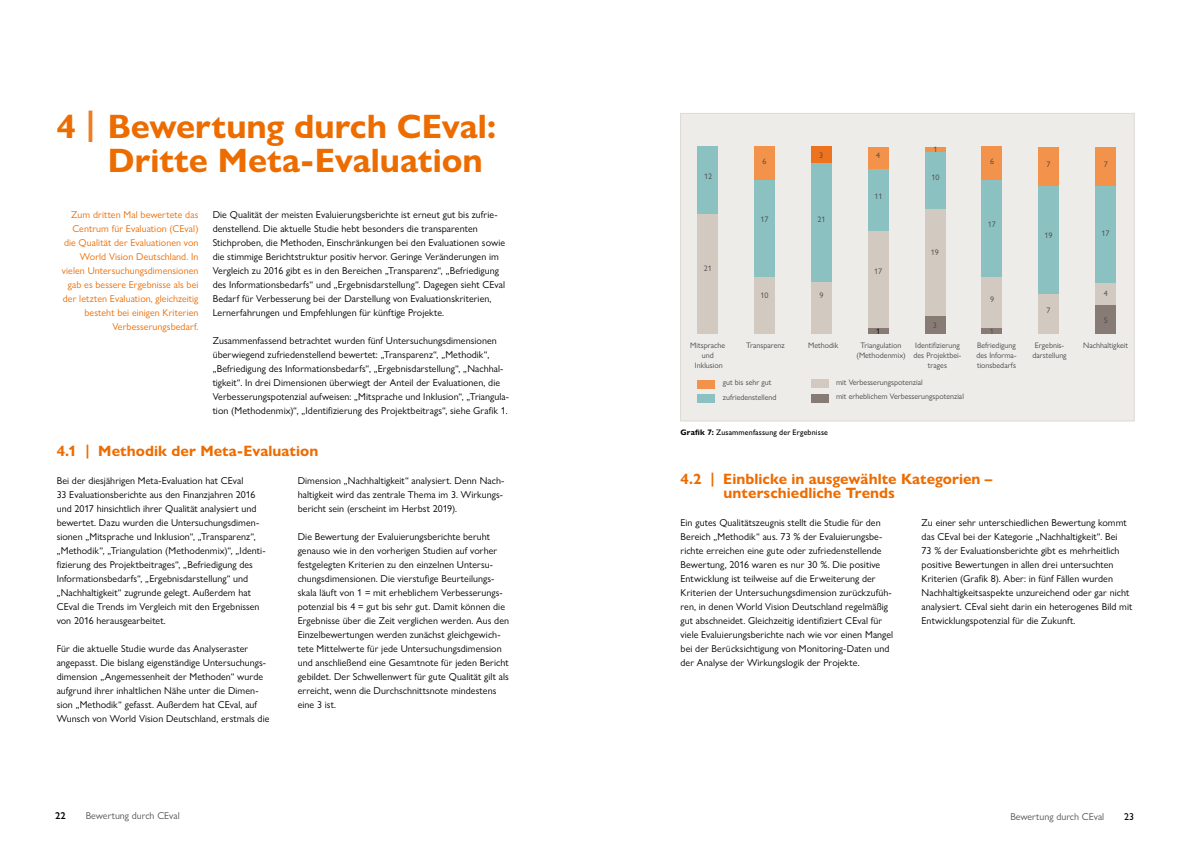
<style>
.page{position:relative;width:1191px;height:842px;background:#fff}
.page>*{position:absolute;margin:0;border:0;box-sizing:border-box;transform-origin:0 0}
.t1{font:700 34px/34px "Gill Sans Nova";color:#ed6c00}
.t2{font:700 15px/14px "Gill Sans Nova";letter-spacing:.005em;color:#ed6c00}
.t3{font:10px/14px "Gill Sans Nova";letter-spacing:.005em;color:#000}
.t4{font:10px/14px "Gill Sans Nova";letter-spacing:.005em;color:#ed6c00;text-align:right}
.t5{font:10px "Gill Sans Nova";color:#565655}
.t6{font:600 10px "Gill Sans Nova";color:#000}
.t7{font:500 10px "Gill Sans Nova";color:#000}
.t8{font:8px/9.6px "Gill Sans Nova";color:#484847;text-align:center}
.t9{font:500 8px "Gill Sans Nova";letter-spacing:.015em;color:#000}
.t10{font:8px "Gill Sans Nova";color:#000}
.s1{color:#ef7c22}
.s2{font-weight:700}
</style>
<div class="page">
<div style="left:680px;top:113px;width:454px;height:308px;background:#eeece9;border:1px solid #dedad4"></div>
<div style="left:811px;top:394px;width:17px;height:8px;background:#887b75"></div>
<div style="left:811px;top:380px;width:17px;height:8px;background:#d2cac1"></div>
<div style="left:697px;top:394px;width:17px;height:8px;background:#8cc1c1"></div>
<div style="left:697px;top:380px;width:17px;height:8px;background:#f3924b"></div>
<div style="left:1038px;top:147px;width:21px;height:39px;background:#f3924b"></div>
<div style="left:1038px;top:186px;width:21px;height:108px;background:#8cc1c1"></div>
<div style="left:1038px;top:294px;width:21px;height:40px;background:#d2cac1"></div>
<div style="left:868px;top:147px;width:20px;height:22px;background:#f3924b"></div>
<div style="left:868px;top:169px;width:20px;height:63px;background:#8cc1c1"></div>
<div style="left:868px;top:232px;width:20px;height:96px;background:#d2cac1"></div>
<div style="left:868px;top:328px;width:20px;height:6px;background:#887b75"></div>
<div style="left:924px;top:147px;width:21px;height:5px;background:#f3924b"></div>
<div style="left:924px;top:152px;width:21px;height:57px;background:#8cc1c1"></div>
<div style="left:924px;top:209px;width:21px;height:108px;background:#d2cac1"></div>
<div style="left:924px;top:317px;width:21px;height:17px;background:#887b75"></div>
<div style="left:981px;top:147px;width:21px;height:34px;background:#f3924b"></div>
<div style="left:981px;top:181px;width:21px;height:96px;background:#8cc1c1"></div>
<div style="left:981px;top:277px;width:21px;height:51px;background:#d2cac1"></div>
<div style="left:981px;top:328px;width:21px;height:6px;background:#887b75"></div>
<div style="left:1095px;top:147px;width:21px;height:39px;background:#f3924b"></div>
<div style="left:1095px;top:186px;width:21px;height:97px;background:#8cc1c1"></div>
<div style="left:1095px;top:283px;width:21px;height:22px;background:#d2cac1"></div>
<div style="left:1095px;top:305px;width:21px;height:29px;background:#887b75"></div>
<div style="left:754px;top:147px;width:21px;height:34px;background:#f3924b"></div>
<div style="left:754px;top:181px;width:21px;height:96px;background:#8cc1c1"></div>
<div style="left:754px;top:277px;width:21px;height:57px;background:#d2cac1"></div>
<div style="left:811px;top:147px;width:20px;height:17px;background:#ee731e"></div>
<div style="left:811px;top:164px;width:20px;height:119px;background:#8cc1c1"></div>
<div style="left:811px;top:283px;width:20px;height:51px;background:#d2cac1"></div>
<div style="left:697px;top:147px;width:21px;height:68px;background:#8cc1c1"></div>
<div style="left:697px;top:215px;width:21px;height:119px;background:#d2cac1"></div>
<h1 class="t1" style="left:108px;top:110px;width:390px;text-indent:-51px">4 <span class="s1">|</span> Bewertung durch CEval:<br>Dritte Meta-Evaluation</h1>
<p class="t4" style="left:62px;top:208px;width:138px">Zum dritten Mal bewertete das<br>Centrum für Evaluation (CEval) die Qualität der Evaluationen von<br>World Vision Deutschland. In vielen Untersuchungsdimensionen gab es bessere Ergebnisse als bei der letzten Evaluation, gleichzeitig besteht bei einigen Kriterien<br>Verbesserungsbedarf.</p>
<p class="t3" style="left:213px;top:208px;width:294px">Die Qualität der meisten Evaluierungsberichte ist erneut gut bis zufrie&shy;denstellend. Die aktuelle Studie hebt besonders die transparenten Stichproben, die Methoden, Einschränkungen bei den Evaluationen sowie die stimmige Berichtstruktur positiv hervor. Geringe Veränderungen im Vergleich zu 2016 gibt es in den Bereichen „Transparenz“, „Befriedigung des Informationsbedarfs“ und „Ergebnisdarstellung“. Dagegen sieht CEval Bedarf für Verbesserung bei der Darstellung von Evaluationskriterien, Lernerfahrungen und Empfehlungen für künftige Projekte.</p>
<p class="t3" style="left:213px;top:334px;width:298px">Zusammenfassend betrachtet wurden fünf Untersuchungsdimensionen überwiegend zufriedenstellend bewertet: „Transparenz“, „Methodik“, „Befriedigung des Informationsbedarfs“, „Ergebnisdarstellung“, „Nachhal&shy;tigkeit“. In drei Dimensionen überwiegt der Anteil der Evaluationen, die Verbesserungspotenzial aufweisen: „Mitsprache und Inklusion“, „Triangula&shy;tion (Methodenmix)“, „Identifizierung des Projektbeitrags“, siehe Grafik 1.</p>
<h2 class="t2" style="left:57px;top:444px;width:263px">4.1 | Methodik der Meta-Evaluation</h2>
<p class="t3" style="left:298px;top:474px;width:208px">Dimension „Nachhaltigkeit“ analysiert. Denn Nach&shy;haltigkeit wird das zentrale Thema im 3. Wirkungs&shy;bericht sein (erscheint im Herbst 2019).</p>
<p class="t3" style="left:298px;top:530px;width:213px">Die Bewertung der Evaluierungsberichte beruht genauso wie in den vorherigen Studien auf vorher festgelegten Kriterien zu den einzelnen Untersu&shy;chungsdimensionen. Die vierstufige Beurteilungs&shy;skala läuft von 1 = mit erheblichem Verbesserungs&shy;potenzial bis 4 = gut bis sehr gut. Damit können die Ergebnisse über die Zeit verglichen werden. Aus den Einzelbewertungen werden zunächst gleichgewich&shy;tete Mittelwerte für jede Untersuchungsdimension und anschließend eine Gesamtnote für jeden Bericht gebildet. Der Schwellenwert für gute Qualität gilt als erreicht, wenn die Durchschnittsnote mindestens eine 3 ist.</p>
<p class="t3" style="left:57px;top:474px;width:210px">Bei der diesjährigen Meta-Evaluation hat CEval<br>33 Evaluationsberichte aus den Finanzjahren 2016 und 2017 hinsichtlich ihrer Qualität analysiert und bewertet. Dazu wurden die Untersuchungsdimen&shy;sionen „Mitsprache und Inklusion“, „Transparenz“, „Methodik“, „Triangulation (Methodenmix)“, „Identi&shy;fizierung des Projektbeitrages“, „Befriedigung des Informationsbedarfs“, „Ergebnisdarstellung“ und „Nachhaltigkeit“ zugrunde gelegt. Außerdem hat CEval die Trends im Vergleich mit den Ergebnissen von 2016 herausgearbeitet.</p>
<p class="t3" style="left:57px;top:642px;width:214px">Für die aktuelle Studie wurde das Analyseraster angepasst. Die bislang eigenständige Untersuchungs&shy;dimension „Angemessenheit der Methoden“ wurde aufgrund ihrer inhaltlichen Nähe unter die Dimen&shy;sion „Methodik“ gefasst. Außerdem hat CEval, auf Wunsch von World Vision Deutschland, erstmals die</p>
<p class="t8" style="left:704px;top:171px;width:9px">12</p>
<p class="t8" style="left:703px;top:263px;width:9px">21</p>
<p class="t8" style="left:762px;top:156px;width:5px">6</p>
<p class="t8" style="left:760px;top:215px;width:9px">17</p>
<p class="t8" style="left:760px;top:290px;width:9px">10</p>
<p class="t8" style="left:819px;top:151px;width:5px">3</p>
<p class="t8" style="left:817px;top:215px;width:9px">21</p>
<p class="t8" style="left:819px;top:290px;width:5px">9</p>
<p class="t8" style="left:876px;top:150px;width:5px">4</p>
<p class="t8" style="left:874px;top:192px;width:9px">11</p>
<p class="t8" style="left:874px;top:266px;width:9px">17</p>
<p class="t10" style="left:876px;top:326px;width:5px">1</p>
<p class="t8" style="left:933px;top:145px;width:5px">1</p>
<p class="t8" style="left:931px;top:173px;width:9px">10</p>
<p class="t8" style="left:931px;top:247px;width:9px">19</p>
<p class="t8" style="left:933px;top:320px;width:5px">3</p>
<p class="t8" style="left:746px;top:341px;width:40px">Transparenz</p>
<p class="t8" style="left:808px;top:341px;width:32px">Methodik</p>
<p class="t8" style="left:856px;top:341px;width:51px">Triangulation (Methodenmix)</p>
<p class="t8" style="left:913px;top:341px;width:49px">Identifizierung des Projektbei&shy;trages</p>
<p class="t8" style="left:836px;top:392px;width:129px">mit erheblichem Verbesserungspotenzial</p>
<p class="t8" style="left:690px;top:341px;width:36px">Mitsprache und<br>Inklusion</p>
<p class="t8" style="left:836px;top:378px;width:88px">mit Verbesserungspotenzial</p>
<p class="t8" style="left:723px;top:378px;width:50px">gut bis sehr gut</p>
<p class="t8" style="left:723px;top:392px;width:55px">zufriedenstellend</p>
<p class="t9" style="left:680px;top:428px;width:149px"><span class="s2">Grafik 7:</span> Zusammenfassung der Ergebnisse</p>
<p class="t8" style="left:990px;top:157px;width:5px">6</p>
<p class="t8" style="left:987px;top:219px;width:9px">17</p>
<p class="t8" style="left:990px;top:295px;width:5px">9</p>
<p class="t8" style="left:989px;top:326px;width:5px">1</p>
<p class="t8" style="left:1046px;top:159px;width:5px">7</p>
<p class="t8" style="left:1044px;top:230px;width:9px">19</p>
<p class="t8" style="left:1046px;top:305px;width:5px">7</p>
<p class="t8" style="left:1103px;top:159px;width:5px">7</p>
<p class="t8" style="left:1101px;top:229px;width:9px">17</p>
<p class="t8" style="left:1103px;top:288px;width:5px">4</p>
<p class="t8" style="left:1103px;top:315px;width:5px">5</p>
<p class="t8" style="left:976px;top:341px;width:42px;text-align:justify">Befriedigung des Informa&shy;tionsbedarfs</p>
<p class="t8" style="left:1032px;top:341px;width:36px">Ergebnis&shy;darstellung</p>
<p class="t8" style="left:1083px;top:341px;width:46px">Nachhaltigkeit</p>
<h2 class="t2" style="left:723px;top:472px;width:270px;text-indent:-43px">4.2 | Einblicke in ausgewählte Kategorien – unterschiedliche Trends</h2>
<p class="t3" style="left:680px;top:516px;width:214px">Ein gutes Qualitätszeugnis stellt die Studie für den Bereich „Methodik“ aus. 73 % der Evaluierungsbe&shy;richte erreichen eine gute oder zufriedenstellende Bewertung, 2016 waren es nur 30 %. Die positive Entwicklung ist teilweise auf die Erweiterung der Kriterien der Untersuchungsdimension zurückzufüh&shy;ren, in denen World Vision Deutschland regelmäßig gut abschneidet. Gleichzeitig identifiziert CEval für viele Evaluierungsberichte nach wie vor einen Mangel bei der Berücksichtigung von Monitoring-Daten und der Analyse der Wirkungslogik der Projekte.</p>
<p class="t3" style="left:921px;top:516px;width:212px">Zu einer sehr unterschiedlichen Bewertung kommt das CEval bei der Kategorie „Nachhaltigkeit“. Bei<br>73 % der Evaluationsberichte gibt es mehrheitlich positive Bewertungen in allen drei untersuchten Kriterien (Grafik 8). Aber: in fünf Fällen wurden Nachhaltigkeitsaspekte unzureichend oder gar nicht analysiert. CEval sieht darin ein heterogenes Bild mit Entwicklungspotenzial für die Zukunft.</p>
<p class="t6" style="left:55px;top:810px;width:12px">22</p>
<p class="t5" style="left:86px;top:810px;width:95px">Bewertung durch CEval</p>
<p class="t5" style="left:1010px;top:810px;width:95px">Bewertung durch CEval</p>
<p class="t7" style="left:1124px;top:810px;width:11px">23</p>
</div>
